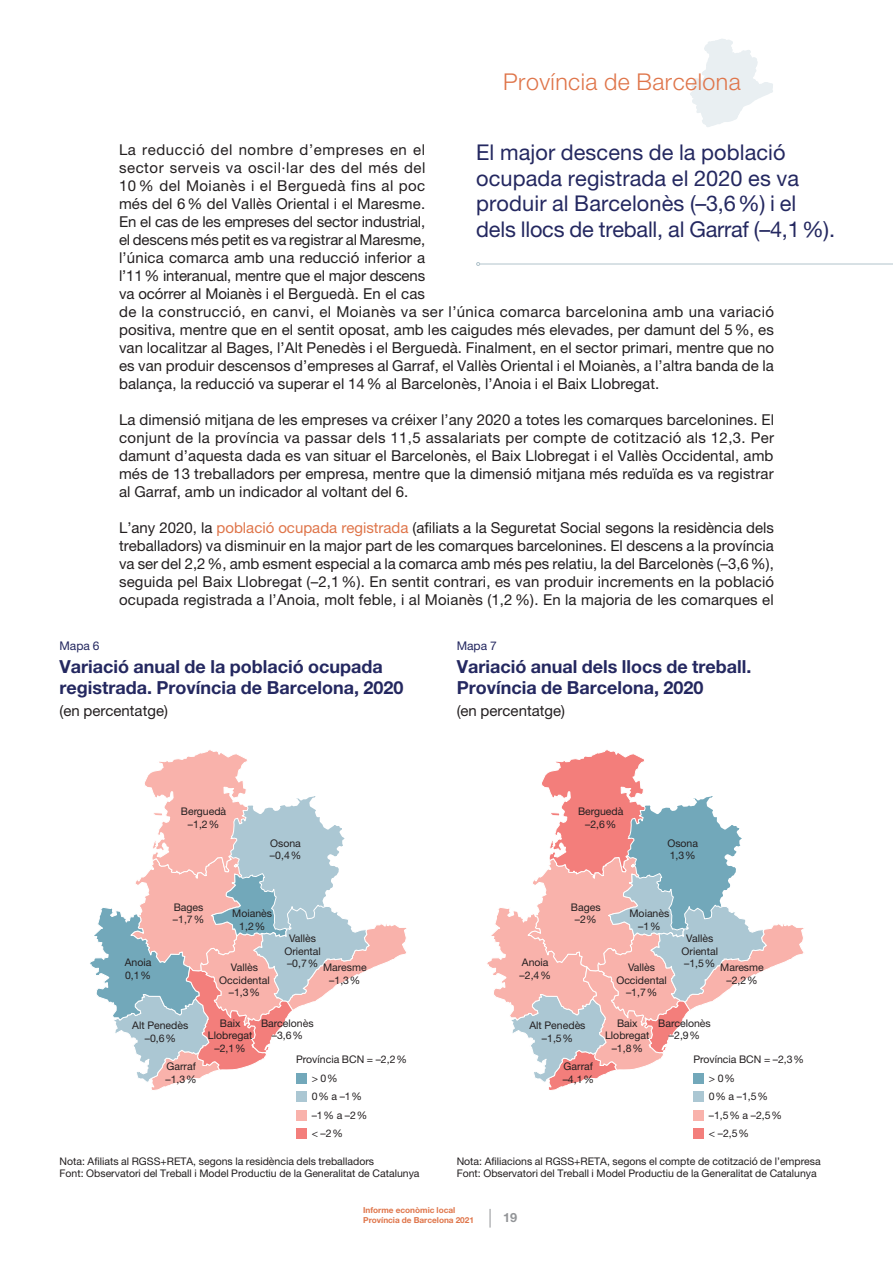
<style>
.page{position:relative;width:893px;height:1263px;background:#fff}
.page>*{position:absolute;margin:0;border:0;box-sizing:border-box;transform-origin:0 0}
.t1{font:300 23.1px "Helvetica Neue LT Std";letter-spacing:.02em;color:#df754a}
.t2{font:21.75px/25.5px "Helvetica Neue LT Std";letter-spacing:.005em;color:#242860}
.t3{font:700 18px/21.6px "Helvetica Neue LT Std";color:#242860}
.t4{font:15px/18px "Helvetica Neue LT Std";letter-spacing:.005em;color:#231f20;text-align:justify}
.t5{font:700 12.75px "Helvetica Neue LT Std";color:#939598}
.t6{font:12px "Helvetica Neue LT Std";color:#242860}
.t7{font:10.5px/12.6px "Helvetica Neue LT Std";color:#231f20;text-align:center}
.t8{font:700 8.25px/9.9px "Helvetica Neue LT Std";color:#df754a}
.s1{color:#df754a}
</style>
<div class="page">
<svg style="left:490px;top:1209px;width:1px;height:18px"></svg>
<div style="left:296px;top:1092px;width:10px;height:10px;background:#abc7d3"></div>
<div style="left:296px;top:1129px;width:10px;height:10px;background:#f37e7b"></div>
<div style="left:296px;top:1110px;width:10px;height:10px;background:#f9b2ab"></div>
<svg style="left:90px;top:750px;width:317px;height:340px"></svg>
<div style="left:693px;top:1092px;width:11px;height:10px;background:#abc7d3"></div>
<div style="left:693px;top:1129px;width:11px;height:10px;background:#f37e7b"></div>
<div style="left:693px;top:1110px;width:11px;height:10px;background:#f9b2ab"></div>
<svg style="left:487px;top:750px;width:317px;height:340px"></svg>
<hr style="left:480px;top:264px;width:413px;height:1px;background:#b1c3cb">
<svg style="left:476px;top:262px;width:4px;height:4px"></svg>
<svg style="left:690px;top:39px;width:83px;height:88px"></svg>
<h1 class="t1" style="left:503px;top:68px;width:239px">Província de Barcelona</h1>
<h2 class="t2" style="left:476px;top:139px;width:360px">El major descens de la població ocupada registrada el 2020 es va produir al Barcelonès (–3,6%) i el dels llocs de treball, al Garraf (–4,1%).</h2>
<p class="t4" style="left:119px;top:141px;width:656px;text-align:left">La reducció del nombre d’empreses en el<br>sector serveis va oscil·lar des del més del<br>10 % del Moianès i el Berguedà fins al poc<br>més del 6% del Vallès Oriental i el Maresme.<br>En el cas de les empreses del sector industrial,<br>el descens més petit es va registrar al Maresme,<br>l’única comarca amb una reducció inferior a<br>l’11% interanual, mentre que el major descens<br>va ocórrer al Moianès i el Berguedà. En el cas<br>de la construcció, en canvi, el Moianès va ser l’única comarca barcelonina amb una variació positiva, mentre que en el sentit oposat, amb les caigudes més elevades, per damunt del 5%, es van localitzar al Bages, l’Alt Penedès i el Berguedà. Finalment, en el sector primari, mentre que no es van produir descensos d’empreses al Garraf, el Vallès Oriental i el Moianès, a l’altra banda de la balança, la reducció va superar el 14% al Barcelonès, l’Anoia i el Baix Llobregat.</p>
<p class="t4" style="left:119px;top:411px;width:657px">La dimensió mitjana de les empreses va créixer l’any 2020 a totes les comarques barcelonines. El conjunt de la província va passar dels 11,5 assalariats per compte de cotització als 12,3. Per damunt d’aquesta dada es van situar el Barcelonès, el Baix Llobregat i el Vallès Occidental, amb més de 13 treballadors per empresa, mentre que la dimensió mitjana més reduïda es va registrar al Garraf, amb un indicador al voltant del 6.</p>
<p class="t4" style="left:119px;top:519px;width:657px">L’any 2020, la <span class="s1">població ocupada registrada</span> (afiliats a la Seguretat Social segons la residència dels treballadors) va disminuir en la major part de les comarques barcelonines. El descens a la província va ser del 2,2%, amb esment especial a la comarca amb més pes relatiu, la del Barcelonès (–3,6%), seguida pel Baix Llobregat (–2,1%). En sentit contrari, es van produir increments en la població ocupada registrada a l’Anoia, molt feble, i al Moianès (1,2 %). En la majoria de les comarques el</p>
<p class="t6" style="left:60px;top:639px;width:42px">Mapa 6</p>
<p class="t3" style="left:60px;top:655px;width:345px">Variació anual de la població ocupada registrada. Província de Barcelona, 2020</p>
<p class="t4" style="left:60px;top:701px;width:110px">(en percentatge)</p>
<p class="t6" style="left:457px;top:639px;width:42px">Mapa 7</p>
<p class="t3" style="left:457px;top:655px;width:296px">Variació anual dels llocs de treball.<br>Província de Barcelona, 2020</p>
<p class="t4" style="left:457px;top:701px;width:110px">(en percentatge)</p>
<p class="t7" style="left:181px;top:805px;width:47px">Berguedà –1,2 %</p>
<p class="t7" style="left:578px;top:805px;width:47px">Berguedà –2,6 %</p>
<p class="t7" style="left:270px;top:836px;width:33px;text-align:left">Osona –0,4 %</p>
<p class="t7" style="left:667px;top:836px;width:32px;text-align:left">Osona<br>1,3 %</p>
<p class="t7" style="left:173px;top:900px;width:33px;text-align:left">Bages –1,7 %</p>
<p class="t7" style="left:232px;top:907px;width:41px">Moianès<br>1,2 %</p>
<p class="t7" style="left:571px;top:900px;width:31px">Bages –2%</p>
<p class="t7" style="left:629px;top:907px;width:41px">Moianès –1 %</p>
<p class="t7" style="left:125px;top:956px;width:28px;text-align:left">Anoia<br>0,1 %</p>
<p class="t7" style="left:219px;top:961px;width:52px">Vallès<br>Occidental –1,3 %</p>
<p class="t7" style="left:284px;top:932px;width:38px">Vallès<br>Oriental –0,7 %</p>
<p class="t7" style="left:323px;top:961px;width:45px">Maresme –1,3 %</p>
<p class="t7" style="left:520px;top:956px;width:33px;text-align:left">Anoia –2,4 %</p>
<p class="t7" style="left:616px;top:961px;width:52px">Vallès<br>Occidental –1,7 %</p>
<p class="t7" style="left:681px;top:932px;width:38px">Vallès<br>Oriental –1,5 %</p>
<p class="t7" style="left:720px;top:961px;width:45px">Maresme –2,2 %</p>
<p class="t7" style="left:132px;top:1019px;width:58px">Alt Penedès –0,6 %</p>
<p class="t7" style="left:166px;top:1060px;width:33px;text-align:left">Garraf –1,3 %</p>
<p class="t7" style="left:208px;top:1016px;width:46px">Baix<br>Llobregat –2,1 %</p>
<p class="t7" style="left:261px;top:1016px;width:54px">Barcelonès –3,6 %</p>
<p class="t7" style="left:296px;top:1053px;width:112px">Província BCN = –2,2 %</p>
<p class="t7" style="left:312px;top:1068px;width:57px;line-height:18.5px;text-align:left">&gt; 0 %<br>0 % a –1 % –1 % a –2 % &lt; –2 %</p>
<p class="t7" style="left:529px;top:1019px;width:58px">Alt Penedès –1,5 %</p>
<p class="t7" style="left:563px;top:1060px;width:33px;text-align:left">Garraf –4,1 %</p>
<p class="t7" style="left:605px;top:1016px;width:46px">Baix<br>Llobregat –1,8 %</p>
<p class="t7" style="left:658px;top:1016px;width:54px">Barcelonès –2,9 %</p>
<p class="t7" style="left:693px;top:1053px;width:112px">Província BCN = –2,3 %</p>
<p class="t7" style="left:709px;top:1068px;width:75px;line-height:18.5px;text-align:left">&gt; 0 %<br>0 % a –1,5 % –1,5 % a –2,5 % &lt; –2,5 %</p>
<p class="t7" style="left:60px;top:1154px;width:362px;text-align:left">Nota: Afiliats al RGSS+RETA, segons la residència dels treballadors<br>Font: Observatori del Treball i Model Productiu de la Generalitat de Catalunya</p>
<p class="t7" style="left:457px;top:1154px;width:366px;text-align:left">Nota: Afiliacions al RGSS+RETA, segons el compte de cotització de l’empresa<br>Font: Observatori del Treball i Model Productiu de la Generalitat de Catalunya</p>
<p class="t8" style="left:363px;top:1205px;width:112px">Informe econòmic local<br>Província de Barcelona 2021</p>
<p class="t5" style="left:503px;top:1209px;width:16px">19</p>
</div>
